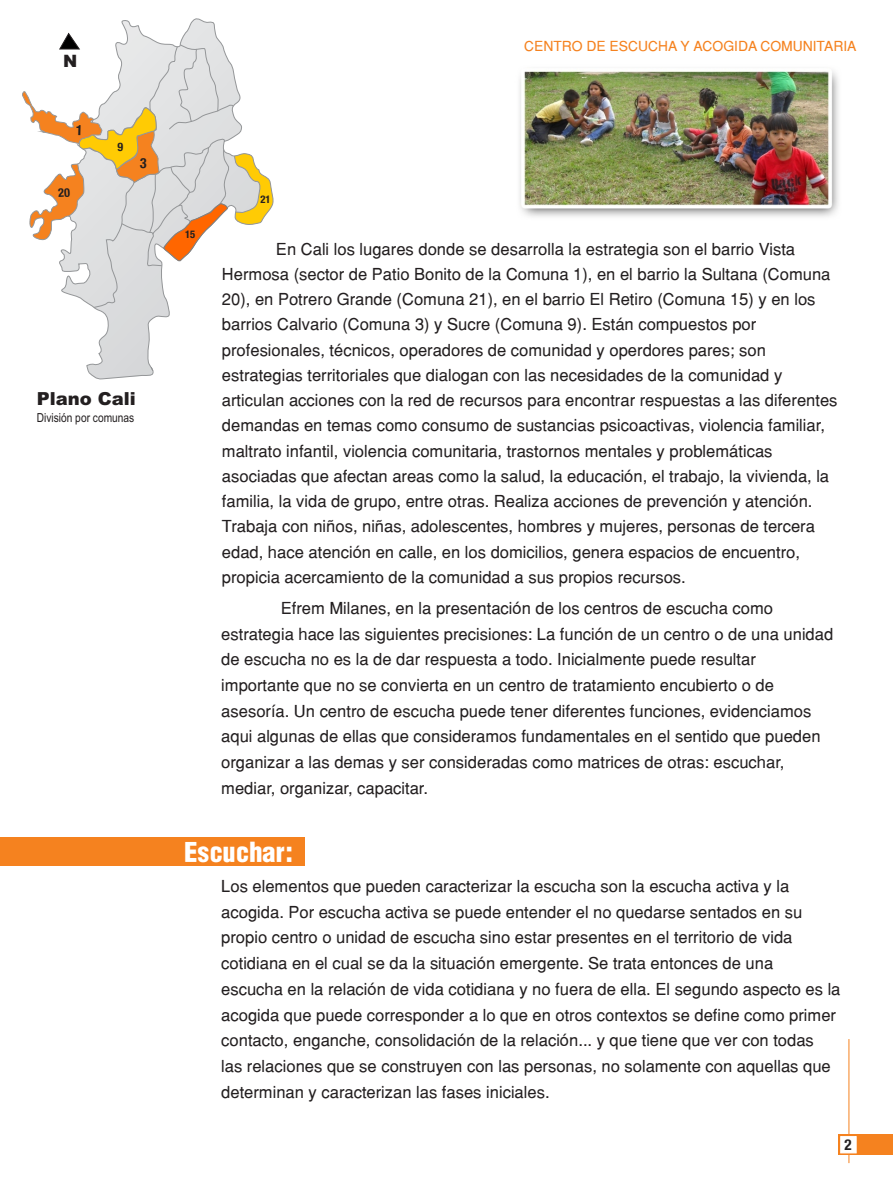
<style>
.page{position:relative;width:893px;height:1190px;background:#fff}
.page>*{position:absolute;margin:0;border:0;box-sizing:border-box;transform-origin:0 0}
.t1{font:30px "Helvetica Condensed Black Se";color:#fff}
.t2{font:900 18px "Arial";color:#231f20}
.t3{font:900 17.1px "Arial";color:#231f20}
.t4{font:16.5px/25.7px "Helvetica";color:#231f20}
.t5{font:700 condensed 15px "Helvetica Neue";color:#231f20}
.t6{font:13.8px "Helvetica";color:#f5821f}
.t7{font:12.45px "Arial Narrow";color:#231f20}
.t8{font:700 condensed 10.5px "Helvetica Neue";color:#231f20}
</style>
<div class="page">
<hr style="left:848px;top:1039px;width:1px;height:124px;background:#f5821f">
<div style="left:838px;top:1134px;width:55px;height:21px;background:#f5821f"></div>
<svg style="left:840px;top:1136px;width:17px;height:17px"></svg>
<div style="left:0;top:837px;width:304px;height:29px;background:#f5821f"></div>
<img style="left:519px;top:71px;width:320px;height:146px">
<svg style="left:86px;top:18px;width:130px;height:362px"></svg>
<svg style="left:22px;top:32px;width:252px;height:276px"></svg>
<p class="t3" style="left:63px;top:54px;width:16px">N</p>
<p class="t6" style="left:524px;top:40px;width:334px">CENTRO DE ESCUCHA Y ACOGIDA COMUNITARIA</p>
<p class="t2" style="left:37px;top:392px;width:100px">Plano Cali</p>
<p class="t7" style="left:37px;top:413px;width:99px">División por comunas</p>
<p class="t8" style="left:185px;top:231px;width:12px">15</p>
<p class="t8" style="left:260px;top:196px;width:12px">21</p>
<p class="t4" style="left:222px;top:238px;width:617px;line-height:25.2px;text-indent:54px">En Cali los lugares donde se desarrolla la estrategia son el barrio Vista Hermosa (sector de Patio Bonito de la Comuna 1), en el barrio la Sultana (Comuna 20), en Potrero Grande (Comuna 21), en el barrio El Retiro (Comuna 15) y en los barrios Calvario (Comuna 3) y Sucre (Comuna 9). Están compuestos por profesionales, técnicos, operadores de comunidad y operdores pares; son estrategias territoriales que dialogan con las necesidades de la comunidad y articulan acciones con la red de recursos para encontrar respuestas a las diferentes demandas en temas como consumo de sustancias psicoactivas, violencia familiar, maltrato infantil, violencia comunitaria, trastornos mentales y problemáticas asociadas que afectan areas como la salud, la educación, el trabajo, la vivienda, la familia, la vida de grupo, entre otras. Realiza acciones de prevención y atención.<br>Trabaja con niños, niñas, adolescentes, hombres y mujeres, personas de tercera edad, hace atención en calle, en los domicilios, genera espacios de encuentro, propicia acercamiento de la comunidad a sus propios recursos.</p>
<p class="t4" style="left:221px;top:597px;width:613px;text-indent:60px">Efrem Milanes, en la presentación de los centros de escucha como estrategia hace las siguientes precisiones: La función de un centro o de una unidad de escucha no es la de dar respuesta a todo. Inicialmente puede resultar importante que no se convierta en un centro de tratamiento encubierto o de asesoría. Un centro de escucha puede tener diferentes funciones, evidenciamos aqui algunas de ellas que consideramos fundamentales en el sentido que pueden organizar a las demas y ser consideradas como matrices de otras: escuchar, mediar, organizar, capacitar.</p>
<h1 class="t1" style="left:184px;top:841px;width:110px">Escuchar:</h1>
<p class="t4" style="left:221px;top:875px;width:620px">Los elementos que pueden caracterizar la escucha son la escucha activa y la acogida. Por escucha activa se puede entender el no quedarse sentados en su propio centro o unidad de escucha sino estar presentes en el territorio de vida cotidiana en el cual se da la situación emergente. Se trata entonces de una<br>escucha en la relación de vida cotidiana y no fuera de ella. El segundo aspecto es la acogida que puede corresponder a lo que en otros contextos se define como primer contacto, enganche, consolidación de la relación... y que tiene que ver con todas<br>las relaciones que se construyen con las personas, no solamente con aquellas que determinan y caracterizan las fases iniciales.</p>
<p class="t5" style="left:844px;top:1139px;width:9px">2</p>
</div>
